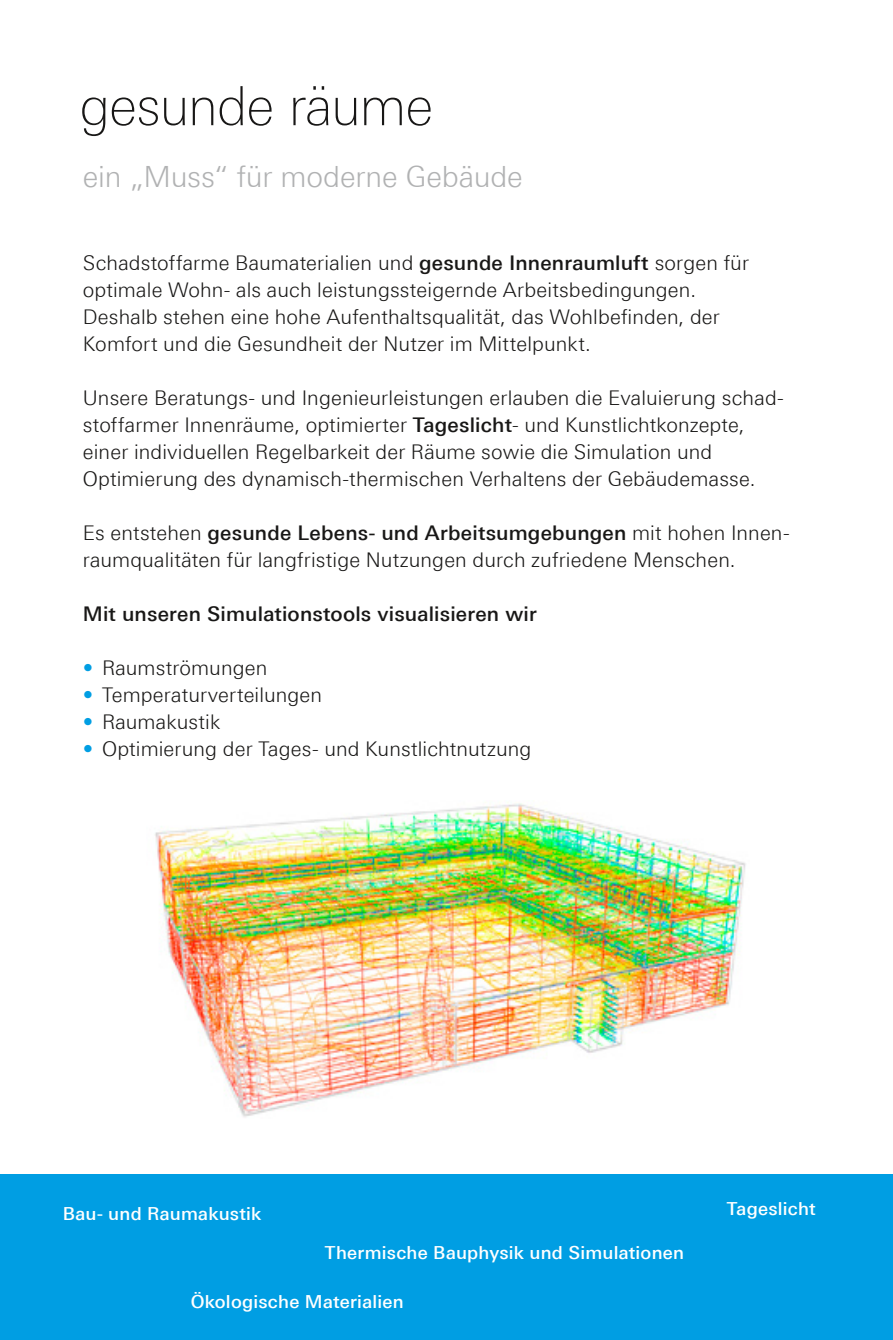
<style>
.page{position:relative;width:893px;height:1340px;background:#fff}
.page>*{position:absolute;margin:0;border:0;box-sizing:border-box;transform-origin:0 0}
.t1{font:100 54px "Linotype Univers 230";letter-spacing:-.015em;color:#181716}
.t2{font:300 29.25px "ATP Univers";letter-spacing:-.005em;color:#b1b2b3}
.t3{font:300 20.25px/27px "ATP Univers";letter-spacing:.005em;color:#181716}
.t4{font:500 20.25px "ATP Univers";letter-spacing:.01em;color:#181716}
.t5{font:500 18px "ATP Univers";letter-spacing:.015em;color:#fff}
.s1{font-weight:500}
.s2{color:#009ee3}
</style>
<div class="page">
<div style="left:0;top:1174px;width:893px;height:165px;background:#009ee3"></div>
<img style="left:155px;top:802px;width:591px;height:315px">
<h1 class="t1" style="left:80px;top:75px;width:355px">gesunde räume</h1>
<h2 class="t2" style="left:83px;top:159px;width:441px">ein „Muss“ für moderne Gebäude</h2>
<p class="t3" style="left:83px;top:249px;width:667px">Schadstoffarme Baumaterialien und <span class="s1">gesunde Innenraumluft</span> sorgen für optimale Wohn- als auch leistungssteigernde Arbeitsbedingungen.<br>Deshalb stehen eine hohe Aufenthaltsqualität, das Wohlbefinden, der Komfort und die Gesundheit der Nutzer im Mittelpunkt.</p>
<p class="t3" style="left:83px;top:384px;width:702px">Unsere Beratungs- und Ingenieurleistungen erlauben die Evaluierung schad&shy;stoffarmer Innenräume, optimierter <span class="s1">Tageslicht</span>- und Kunstlichtkonzepte, einer individuellen Regelbarkeit der Räume sowie die Simulation und Optimierung des dynamisch-thermischen Verhaltens der Gebäudemasse.</p>
<p class="t3" style="left:83px;top:519px;width:708px">Es entstehen <span class="s1">gesunde Lebens- und Arbeitsumgebungen</span> mit hohen Innen&shy;raumqualitäten für langfristige Nutzungen durch zufriedene Menschen.</p>
<p class="t4" style="left:83px;top:602px;width:455px">Mit unseren Simulationstools visualisieren wir</p>
<p class="t3" style="left:83px;top:654px;width:186px"><span class="s2">•</span> Raumströmungen</p>
<p class="t3" style="left:83px;top:681px;width:241px"><span class="s2">•</span> Temperaturverteilungen</p>
<p class="t3" style="left:83px;top:708px;width:139px"><span class="s2">•</span> Raumakustik</p>
<p class="t3" style="left:83px;top:735px;width:450px"><span class="s2">•</span> Optimierung der Tages- und Kunstlichtnutzung</p>
<p class="t5" style="left:63px;top:1203px;width:200px">Bau- und Raumakustik</p>
<p class="t5" style="left:325px;top:1242px;width:361px">Thermische Bauphysik und Simulationen</p>
<p class="t5" style="left:191px;top:1291px;width:215px">Ökologische Materialien</p>
<p class="t5" style="left:727px;top:1197px;width:90px">Tageslicht</p>
</div>
